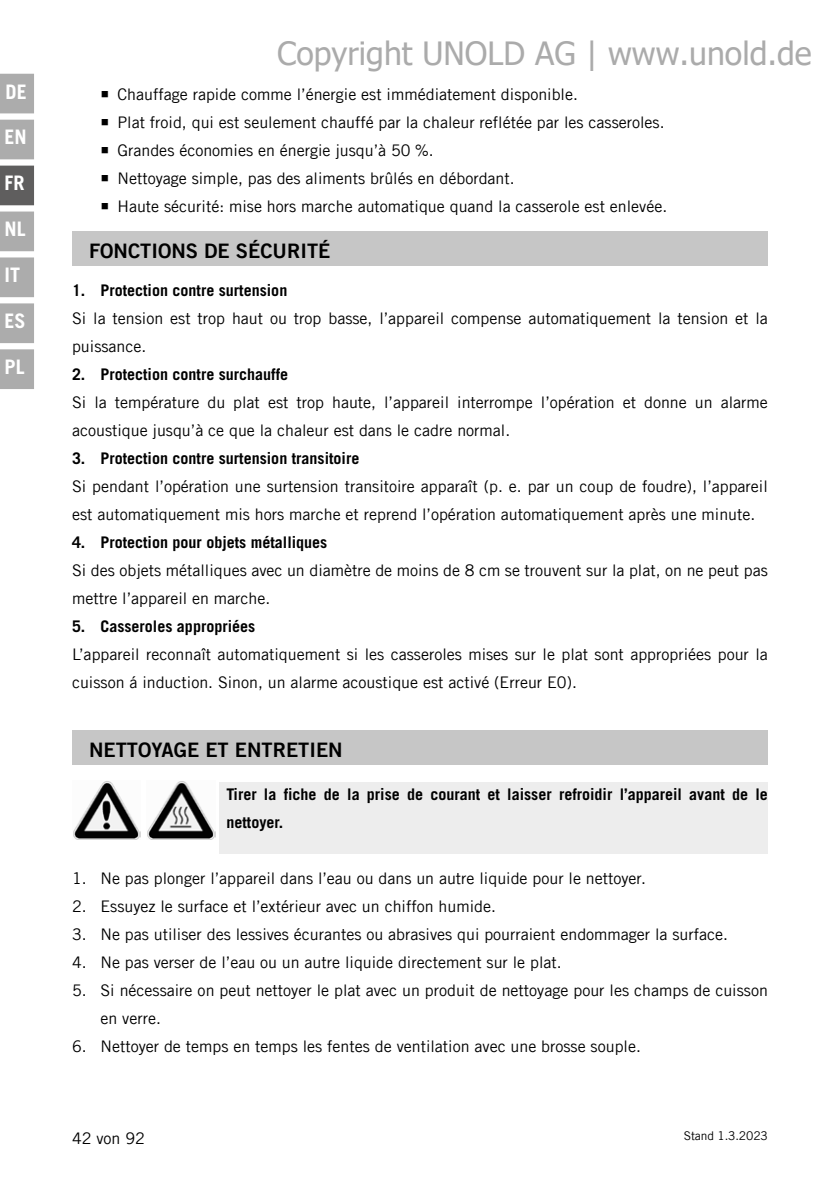
<style>
.page{position:relative;width:840px;height:1191px;background:#fff}
.page>*{position:absolute;margin:0;border:0;box-sizing:border-box;transform-origin:0 0}
.t1{font:32px "Tahoma";color:#ababab}
.t2{font:20px "Trade Gothic LT Com Bd 2";color:#000}
.t3{font:700 20px "Trade Gothic LT Com";color:#fff}
.t4{font:16px/28px "Trade Gothic LT Com";color:#000}
.t5{font:700 16px/28px "Trade Gothic LT Com";color:#000}
.t6{font:12px "Trade Gothic LT Com";letter-spacing:-.01em;color:#000}
</style>
<div class="page">
<div style="left:0;top:74px;width:34px;height:39px;background:#acacac"></div>
<div style="left:0;top:120px;width:34px;height:39px;background:#acacac"></div>
<div style="left:0;top:166px;width:34px;height:39px;background:#5f5e5e"></div>
<div style="left:0;top:211px;width:34px;height:40px;background:#acacac"></div>
<div style="left:0;top:257px;width:34px;height:40px;background:#acacac"></div>
<div style="left:0;top:303px;width:34px;height:40px;background:#acacac"></div>
<div style="left:0;top:349px;width:34px;height:40px;background:#acacac"></div>
<div style="left:219px;top:782px;width:548px;height:71px;background:#ededed"></div>
<div style="left:72px;top:231px;width:695px;height:34px;background:#c6c6c6"></div>
<div style="left:72px;top:730px;width:695px;height:34px;background:#c6c6c6"></div>
<img style="left:73px;top:781px;width:67px;height:58px">
<img style="left:147px;top:781px;width:68px;height:58px">
<p class="t3" style="left:6px;top:80px;width:23px">DE</p>
<p class="t3" style="left:5px;top:125px;width:24px">EN</p>
<p class="t3" style="left:5px;top:171px;width:22px">FR</p>
<p class="t3" style="left:5px;top:217px;width:23px">NL</p>
<p class="t3" style="left:5px;top:262px;width:17px">IT</p>
<p class="t3" style="left:5px;top:308px;width:23px">ES</p>
<p class="t3" style="left:5px;top:354px;width:22px">PL</p>
<h1 class="t1" style="left:277px;top:32px;width:535px">Copyright UNOLD AG | www.unold.de</h1>
<p class="t4" style="left:117px;top:80px;width:551px">Chauffage rapide comme l’énergie est immédiatement disponible.<br>Plat froid, qui est seulement chauffé par la chaleur reflétée par les casseroles.<br>Grandes économies en énergie jusqu’à 50 %.<br>Nettoyage simple, pas des aliments brûlés en débordant.<br>Haute sécurité: mise hors marche automatique quand la casserole est enlevée.</p>
<p class="t2" style="left:89px;top:239px;width:243px">FONCTIONS DE SÉCURITÉ</p>
<p class="t5" style="left:72px;top:276px;width:217px">1. Protection contre surtension</p>
<p class="t4" style="left:72px;top:304px;width:697px">Si la tension est trop haut ou trop basse, l’appareil compense automatiquement la tension et la puissance.</p>
<p class="t5" style="left:72px;top:360px;width:217px">2. Protection contre surchauffe</p>
<p class="t4" style="left:72px;top:388px;width:697px">Si la température du plat est trop haute, l’appareil interrompe l’opération et donne un alarme acoustique jusqu’à ce que la chaleur est dans le cadre normal.</p>
<p class="t5" style="left:72px;top:444px;width:289px">3. Protection contre surtension transitoire</p>
<p class="t4" style="left:72px;top:472px;width:697px">Si pendant l’opération une surtension transitoire apparaît (p. e. par un coup de foudre), l’appareil est automatiquement mis hors marche et reprend l’opération automatiquement après une minute.</p>
<p class="t5" style="left:72px;top:528px;width:257px">4. Protection pour objets métalliques</p>
<p class="t4" style="left:72px;top:556px;width:697px">Si des objets métalliques avec un diamètre de moins de 8 cm se trouvent sur la plat, on ne peut pas mettre l’appareil en marche.</p>
<p class="t5" style="left:72px;top:612px;width:185px">5. Casseroles appropriées</p>
<p class="t4" style="left:72px;top:640px;width:696px">L’appareil reconnaît automatiquement si les casseroles mises sur le plat sont appropriées pour la cuisson á induction. Sinon, un alarme acoustique est activé (Erreur E0).</p>
<p class="t2" style="left:89px;top:737px;width:255px">NETTOYAGE ET ENTRETIEN</p>
<p class="t5" style="left:226px;top:780px;width:542px">Tirer la fiche de la prise de courant et laisser refroidir l’appareil avant de le nettoyer.</p>
<p class="t4" style="left:72px;top:864px;width:575px">1. Ne pas plonger l’appareil dans l’eau ou dans un autre liquide pour le nettoyer.</p>
<p class="t4" style="left:72px;top:892px;width:425px">2. Essuyez le surface et l’extérieur avec un chiffon humide.</p>
<p class="t4" style="left:72px;top:920px;width:657px">3. Ne pas utiliser des lessives écurantes ou abrasives qui pourraient endommager la surface.</p>
<p class="t4" style="left:72px;top:948px;width:491px">4. Ne pas verser de l’eau ou un autre liquide directement sur le plat.</p>
<p class="t4" style="left:100px;top:976px;width:668px;text-indent:-28px">5. Si nécessaire on peut nettoyer le plat avec un produit de nettoyage pour les champs de cuisson en verre.</p>
<p class="t4" style="left:72px;top:1032px;width:570px">6. Nettoyer de temps en temps les fentes de ventilation avec une brosse souple.</p>
<p class="t4" style="left:72px;top:1124px;width:74px">42 von 92</p>
<p class="t6" style="left:683px;top:1128px;width:85px">Stand 1.3.2023</p>
</div>
